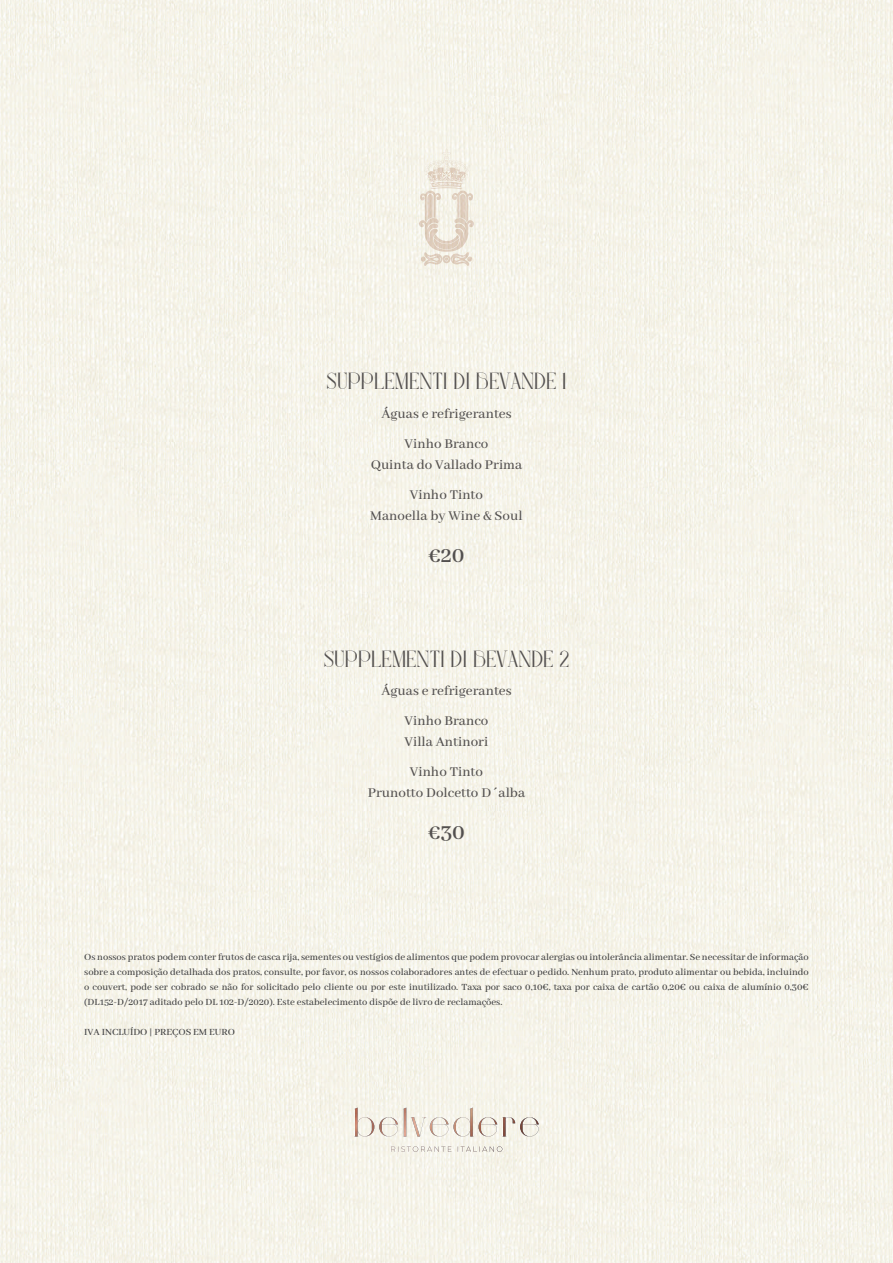
<style>
.page{position:relative;width:893px;height:1263px;background:#fff}
.page>*{position:absolute;margin:0;border:0;box-sizing:border-box;transform-origin:0 0}
.t1{font:600 24px "Abhaya Libre";color:#53504f}
.t2{font:700 22.5px "Bigilla";color:#53504f}
.t3{font:500 15px/30px "Abhaya Libre";color:#53504f;text-align:center}
.t4{font:500 10.5px/15px "Abhaya Libre";color:#3e3e3f;text-align:justify}
.s1{font-size:21px}
</style>
<div class="page">
<img style="left:0;top:0;width:893px;height:1263px">
<svg style="left:419px;top:149px;width:55px;height:117px;background:#ede5d9"></svg>
<svg style="left:354px;top:1136px;width:185px;height:16px"></svg>
<img style="left:354px;top:1107px;width:185px;height:29px">
<h2 class="t2" style="left:327px;top:368px;width:241px">SUPPLEMENTI DI BEVANDE 1</h2>
<h3 class="t3" style="left:381px;top:399px;width:132px">Águas e refrigerantes<br>Vinho Branco</h3>
<h3 class="t3" style="left:371px;top:450px;width:153px">Quinta do Vallado Prima<br>Vinho Tinto</h3>
<h3 class="t3" style="left:370px;top:501px;width:154px">Manoella by Wine &amp; Soul</h3>
<h1 class="t1" style="left:428px;top:542px;width:37px"><span class="s1">€</span>20</h1>
<h2 class="t2" style="left:324px;top:645px;width:247px">SUPPLEMENTI DI BEVANDE 2</h2>
<h3 class="t3" style="left:381px;top:677px;width:132px">Águas e refrigerantes<br>Vinho Branco</h3>
<h3 class="t3" style="left:405px;top:728px;width:85px">Villa Antinori<br>Vinho Tinto</h3>
<h3 class="t3" style="left:368px;top:779px;width:159px">Prunotto Dolcetto D´alba</h3>
<h1 class="t1" style="left:428px;top:819px;width:38px"><span class="s1">€</span>30</h1>
<p class="t4" style="left:84px;top:950px;width:726px">Os nossos pratos podem conter frutos de casca rija, sementes ou vestígios de alimentos que podem provocar alergias ou intolerância alimentar. Se necessitar de informação sobre a composição detalhada dos pratos, consulte, por favor, os nossos colaboradores antes de efectuar o pedido. Nenhum prato, produto alimentar ou bebida, incluindo o couvert, pode ser cobrado se não for solicitado pelo cliente ou por este inutilizado. Taxa por saco 0,10€, taxa por caixa de cartão 0,20€ ou caixa de alumínio 0,30€ (DL152-D/2017 aditado pelo DL 102-D/2020). Este estabelecimento dispõe de livro de reclamações.</p>
<p class="t4" style="left:84px;top:1025px;width:152px">IVA INCLUÍDO | PREÇOS EM EURO</p>
</div>
